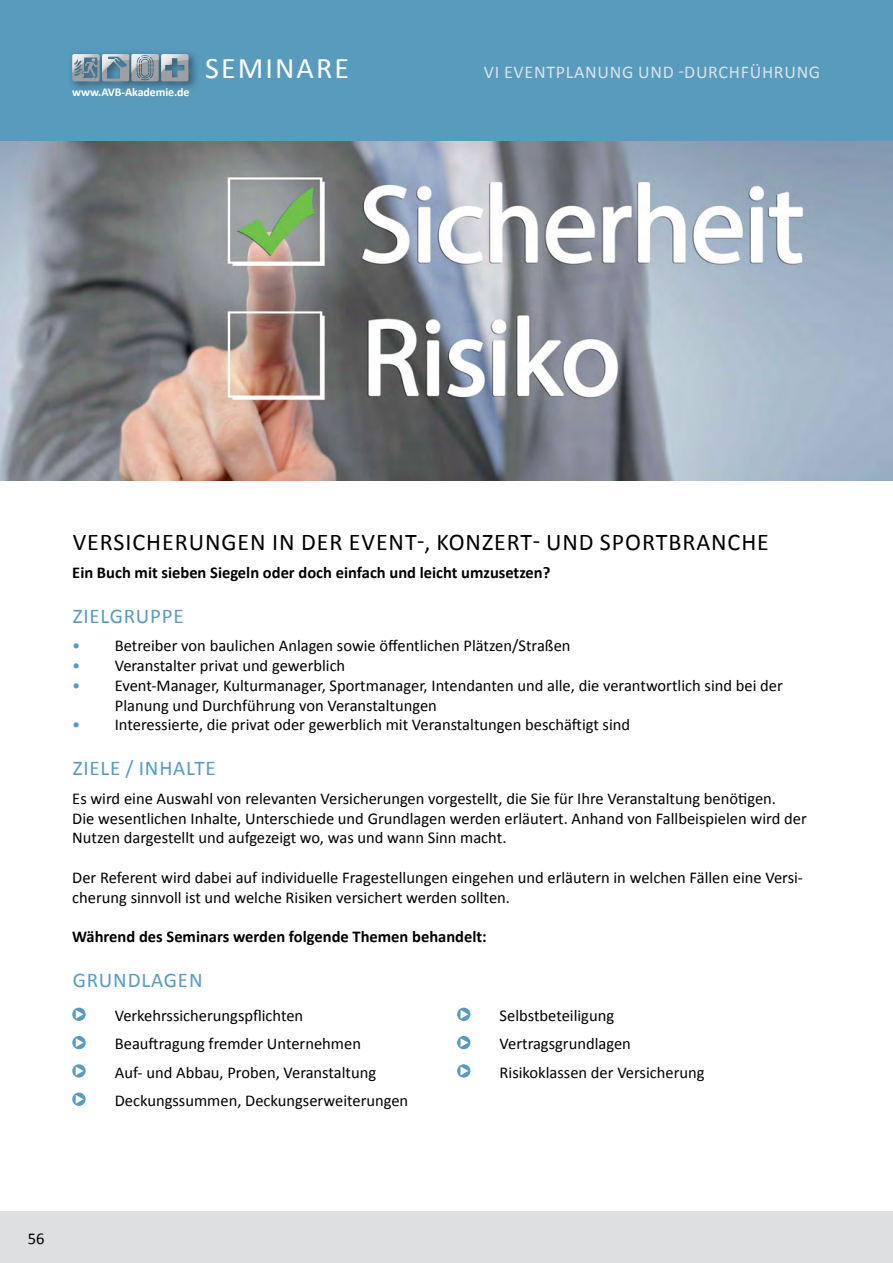
<style>
.page{position:relative;width:893px;height:1263px;background:#fff}
.page>*{position:absolute;margin:0;border:0;box-sizing:border-box;transform-origin:0 0}
.t1{font:30px "Calibri";letter-spacing:.07em;color:#fff}
.t2{font:24px "Calibri";letter-spacing:.04em;color:#000}
.t3{font:21px "Calibri";letter-spacing:.04em;color:#589bbd}
.t4{font:18px "Calibri";color:#dae4ec}
.t5{font:16.5px/19.8px "Calibri";color:#000}
.t6{font:700 16.5px "Calibri";color:#000}
.t7{font:700 12px "Calibri";letter-spacing:-.01em;color:#fff}
.s1{color:#589bbd}
</style>
<div class="page">
<div style="left:0;top:1212px;width:893px;height:51px;background:#dddfe1"></div>
<img style="left:0;top:140px;width:893px;height:340px">
<div style="left:0;top:0;width:893px;height:140px;background:#589bbd"></div>
<svg style="left:72px;top:1008px;width:14px;height:13px"></svg>
<svg style="left:72px;top:1036px;width:14px;height:13px"></svg>
<svg style="left:72px;top:1064px;width:14px;height:13px"></svg>
<svg style="left:72px;top:1092px;width:14px;height:14px"></svg>
<svg style="left:457px;top:1008px;width:13px;height:13px"></svg>
<svg style="left:457px;top:1036px;width:13px;height:13px"></svg>
<svg style="left:457px;top:1064px;width:13px;height:13px"></svg>
<div style="left:67px;top:49px;width:133px;height:43px;background:#000;opacity:.45"></div>
<svg style="left:72px;top:54px;width:116px;height:27px;background:#90a1aa"></svg>
<p class="t7" style="left:72px;top:85px;width:119px">www.AVB-Akademie.de</p>
<h1 class="t1" style="left:205px;top:49px;width:145px">SEMINARE</h1>
<p class="t4" style="left:484px;top:61px;width:42px">VI Eventplanung</p>
<p class="t4" style="left:638px;top:61px;width:13px">und</p>
<p class="t4" style="left:678px;top:61px;width:18px">-dur</p>
<p class="t4" style="left:719px;top:61px;width:21px">chführung</p>
<h2 class="t2" style="left:73px;top:526px;width:26px">Versi</h2>
<h2 class="t2" style="left:133px;top:526px;width:30px">cherungen</h2>
<h2 class="t2" style="left:272px;top:526px;width:43px">in der</h2>
<h2 class="t2" style="left:349px;top:526px;width:28px">Event</h2>
<h2 class="t2" style="left:417px;top:526px;width:44px">-, Konzert</h2>
<h2 class="t2" style="left:533px;top:526px;width:30px">- und</h2>
<h2 class="t2" style="left:600px;top:526px;width:18px">Sportbran</h2>
<h2 class="t2" style="left:728px;top:526px;width:27px">che</h2>
<p class="t6" style="left:72px;top:562px;width:480px">Ein Buch mit sieben Siegeln oder doch einfach und leicht umzusetzen?</p>
<p class="t3" style="left:73px;top:603px;width:23px">Zielgruppe</p>
<p class="t5" style="left:72px;top:636px;width:500px"><span class="s1">•</span> Betreiber von baulichen Anlagen sowie öffentlichen Plätzen/Straßen</p>
<p class="t5" style="left:72px;top:656px;width:275px"><span class="s1">•</span> Veranstalter privat und gewerblich</p>
<p class="t5" style="left:115px;top:675px;width:669px;text-indent:-43px"><span class="s1">•</span> Event-Manager, Kulturmanager, Sportmanager, Intendanten und alle, die verantwortlich sind bei der<br>Planung und Durchführung von Veranstaltungen</p>
<p class="t5" style="left:72px;top:715px;width:559px"><span class="s1">•</span> Interessierte, die privat oder gewerblich mit Veranstaltungen beschäftigt sind</p>
<p class="t3" style="left:73px;top:755px;width:21px">Ziele</p>
<p class="t3" style="left:126px;top:755px;width:29px">/ Inhalte</p>
<p class="t5" style="left:72px;top:788px;width:736px">Es wird eine Auswahl von relevanten Versicherungen vorgestellt, die Sie für Ihre Veranstaltung benötigen.<br>Die wesentlichen Inhalte, Unterschiede und Grundlagen werden erläutert. Anhand von Fallbeispielen wird der<br>Nutzen dargestellt und aufgezeigt wo, was und wann Sinn macht.</p>
<p class="t5" style="left:72px;top:867px;width:732px">Der Referent wird dabei auf individuelle Fragestellungen eingehen und erläutern in welchen Fällen eine Versi&shy;cherung sinnvoll ist und welche Risiken versichert werden sollten.</p>
<p class="t6" style="left:72px;top:926px;width:416px">Während des Seminars werden folgende Themen behandelt:</p>
<p class="t3" style="left:73px;top:967px;width:28px">Grundlagen</p>
<p class="t5" style="left:115px;top:1001px;width:295px;line-height:28.3px">Verkehrssicherungspflichten<br>Beauftragung fremder Unternehmen<br>Auf- und Abbau, Proben, Veranstaltung Deckungssummen, Deckungserweiterungen</p>
<p class="t5" style="left:500px;top:1006px;width:116px">Selbstbeteiligung</p>
<p class="t5" style="left:500px;top:1034px;width:133px">Vertragsgrundlagen</p>
<p class="t5" style="left:470px;top:1062px;width:236px">Risikoklassen der Versicherung</p>
<p class="t5" style="left:28px;top:1228px;width:18px">56</p>
</div>
